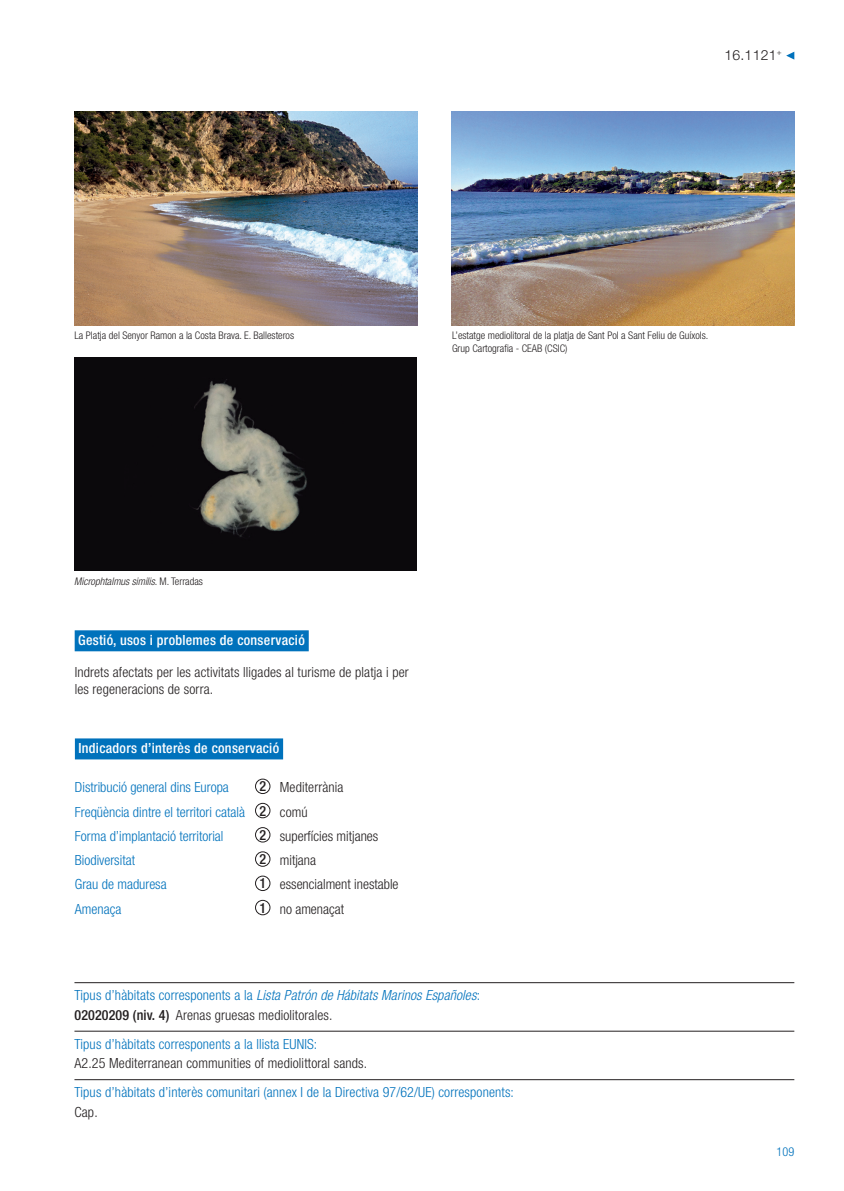
<style>
.page{position:relative;width:844px;height:1191px;background:#fff}
.page>*{position:absolute;margin:0;border:0;box-sizing:border-box;transform-origin:0 0}
.t1{font:300 condensed 14px/24.3px "Helvetica Neue LT Std";color:#0072bc}
.t2{font:300 condensed 14px/16.8px "Helvetica Neue LT Std";letter-spacing:.01em;color:#231f20}
.t3{font:italic 300 condensed 14px/19.2px "Helvetica Neue LT Std";letter-spacing:.01em;color:#0072bc}
.t4{font:500 condensed 14px "Helvetica Neue LT Std";letter-spacing:.02em;color:#fff}
.t5{font:300 14px "Helvetica Neue LT Std";letter-spacing:.02em;color:#231f20}
.t6{font:300 condensed 12.25px "Helvetica Neue LT Std";color:#0072bc}
.t7{font:300 condensed 10.5px/12.6px "Helvetica Neue LT Std";color:#231f20}
.t8{font:italic 300 condensed 10.5px "Helvetica Neue LT Std";color:#231f20}
.s1{font-style:normal}
.s2{font-weight:500;color:#231f20}
.s3{color:#231f20}
.s4{font-weight:500}
.s5{font-weight:500;font-style:normal;color:#231f20}
.s6{font-style:normal;color:#231f20}
</style>
<div class="page">
<svg style="left:786px;top:52px;width:8px;height:8px"></svg>
<div style="left:75px;top:630px;width:234px;height:21px;background:#0072bc"></div>
<div style="left:75px;top:738px;width:208px;height:21px;background:#0072bc"></div>
<div style="left:255px;top:779px;width:15px;height:14px;border:1px solid #231f20;border-radius:50%"></div>
<div style="left:255px;top:803px;width:15px;height:15px;border:1px solid #231f20;border-radius:50%"></div>
<div style="left:255px;top:827px;width:15px;height:15px;border:1px solid #231f20;border-radius:50%"></div>
<div style="left:255px;top:851px;width:15px;height:15px;border:1px solid #231f20;border-radius:50%"></div>
<div style="left:255px;top:876px;width:15px;height:14px;border:1px solid #231f20;border-radius:50%"></div>
<div style="left:255px;top:900px;width:15px;height:15px;border:1px solid #231f20;border-radius:50%"></div>
<img style="left:74px;top:112px;width:343px;height:213px">
<img style="left:451px;top:112px;width:343px;height:213px">
<div style="left:74px;top:357px;width:342px;height:213px;background:#0b090c"></div>
<img style="left:194px;top:379px;width:113px;height:158px">
<hr style="left:74px;top:982px;width:720px;height:1px;background:#231f20">
<hr style="left:74px;top:1031px;width:720px;height:1px;background:#231f20">
<hr style="left:74px;top:1079px;width:720px;height:1px;background:#231f20">
<p class="t5" style="left:724px;top:46px;width:59px">16.1121<sup>+</sup></p>
<p class="t7" style="left:74px;top:329px;width:221px">La Platja del Senyor Ramon a la Costa Brava. E. Ballesteros</p>
<p class="t7" style="left:452px;top:329px;width:258px">L’estatge mediolitoral de la platja de Sant Pol a Sant Feliu de Guíxols.<br>Grup Cartografia - CEAB (CSIC)</p>
<p class="t8" style="left:74px;top:575px;width:130px">Microphtalmus similis<span class="s1">. M. Terradas</span></p>
<p class="t4" style="left:78px;top:632px;width:228px">Gestió, usos i problemes de conservació</p>
<p class="t2" style="left:75px;top:663px;width:335px">Indrets afectats per les activitats lligades al turisme de platja i per les regeneracions de sorra.</p>
<p class="t4" style="left:78px;top:740px;width:202px">Indicadors d’interès de conservació</p>
<p class="t1" style="left:75px;top:775px;width:155px">Distribució general dins Europa</p>
<p class="t1" style="left:75px;top:775px;width:270px;text-indent:184px"><span class="s2">2</span> <span class="s3">Mediterrània<br></span>Freqüència dintre el territori català <span class="s2">2</span> <span class="s3">comú<br></span>Forma d’implantació territorial</p>
<p class="t2" style="left:259px;top:827px;width:120px"><span class="s4">2</span> superfícies mitjanes</p>
<p class="t1" style="left:75px;top:848px;width:62px">Biodiversitat</p>
<p class="t2" style="left:259px;top:851px;width:58px"><span class="s4">2</span> mitjana</p>
<p class="t1" style="left:75px;top:872px;width:93px">Grau de maduresa</p>
<p class="t2" style="left:259px;top:876px;width:140px"><span class="s4">1</span> essencialment inestable</p>
<p class="t1" style="left:75px;top:896px;width:48px">Amenaça</p>
<p class="t2" style="left:259px;top:900px;width:86px"><span class="s4">1</span> no amenaçat</p>
<p class="t3" style="left:74px;top:986px;width:407px"><span class="s1">Tipus d’hàbitats corresponents a la</span> Lista Patrón de Hábitats Marinos Españoles<span class="s1">:<br></span><span class="s5">02020209 (niv. 4)</span> <span class="s6">Arenas gruesas mediolitorales.</span></p>
<p class="t1" style="left:74px;top:1031px;width:244px">Tipus d’hàbitats corresponents a la llista EUNIS:</p>
<p class="t2" style="left:74px;top:1054px;width:294px">A2.25 Mediterranean communities of mediolittoral sands.</p>
<p class="t1" style="left:74px;top:1080px;width:441px">Tipus d’hàbitats d’interès comunitari (annex I de la Directiva 97/62/UE) corresponents:</p>
<p class="t2" style="left:74px;top:1103px;width:25px">Cap.</p>
<p class="t6" style="left:776px;top:1144px;width:19px">109</p>
</div>
